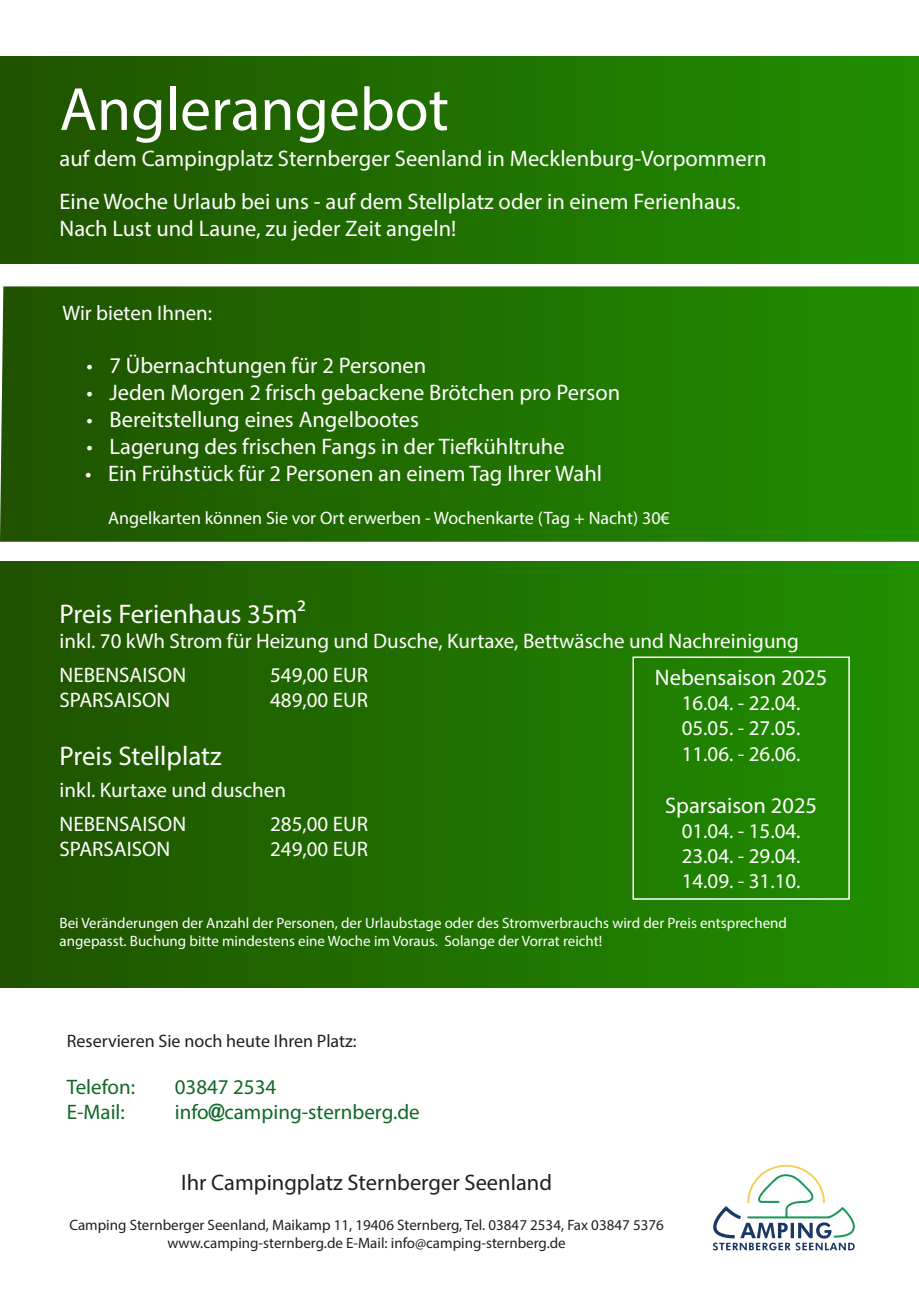
<style>
.page{position:relative;width:919px;height:1289px;background:#fff}
.page>*{position:absolute;margin:0;border:0;box-sizing:border-box;transform-origin:0 0}
.t1{font:61.5px "Myriad Pro";color:#fff}
.Box_Listung{font:27px "Myriad Pro";color:#fff}
.Box_Text{font:22.5px "Myriad Pro";color:#fff}
.t2{font:22.5px "Myriad Pro";color:#231f20}
.Box_Listung-2{font:22.5px "Myriad Pro";color:#fff}
.Box_Listung-3{font:21px "Myriad Pro";color:#fff}
.Box_Text-2{font:21px "Myriad Pro";color:#fff}
.ohne_Alles{font:21px "Myriad Pro";color:#fff}
.t3{font:21px "Myriad Pro";color:#106827}
.Box_Text-3{font:18px "Myriad Pro";color:#fff}
.t4{font:18px "Myriad Pro";color:#231f20}
.Box_Text-4{font:15px/18px "Myriad Pro";color:#fff}
.t5{font:15px "Myriad Pro";color:#231f20}
.s1{font-family:"Arial";font-weight:900}
</style>
<div class="page">
<svg style="left:0;top:286px;width:918px;height:255px;background:#207001"></svg>
<div style="left:0;top:56px;width:918px;height:207px;background:linear-gradient(to right,#205200,#208e00)"></div>
<svg style="left:713px;top:1164px;width:142px;height:86px"></svg>
<div style="left:0;top:561px;width:918px;height:426px;background:linear-gradient(to right,#205200,#219001)"></div>
<div style="left:632px;top:656px;width:217px;height:243px;border:2px solid #fff"></div>
<p class="t1" style="left:60px;top:71px;width:391px">Anglerangebot</p>
<p class="Box_Text" style="left:60px;top:144px;width:708px">auf dem Campingplatz Sternberger Seenland in Mecklenburg-Vorpommern</p>
<p class="Box_Text" style="left:60px;top:188px;width:682px">Eine Woche Urlaub bei uns - auf dem Stellplatz oder in einem Ferienhaus.</p>
<p class="Box_Text" style="left:60px;top:215px;width:398px">Nach Lust und Laune, zu jeder Zeit angeln!</p>
<p class="Box_Listung-3" style="left:63px;top:300px;width:151px">Wir bieten Ihnen:</p>
<p class="Box_Text" style="left:87px;top:351px;width:341px">• 7 Übernachtungen für 2 Personen</p>
<p class="Box_Text" style="left:87px;top:378px;width:535px">• Jeden Morgen 2 frisch gebackene Brötchen pro Person</p>
<p class="Box_Text" style="left:87px;top:405px;width:334px">• Bereitstellung eines Angelbootes</p>
<p class="Box_Text" style="left:87px;top:432px;width:479px">• Lagerung des frischen Fangs in der Tiefkühltruhe</p>
<p class="Box_Text" style="left:85px;top:459px;width:518px">• Ein Frühstück für 2 Personen an einem Tag Ihrer Wahl</p>
<p class="Box_Text-3" style="left:108px;top:506px;width:563px">Angelkarten können Sie vor Ort erwerben - Wochenkarte (Tag + Nacht) 30€</p>
<p class="Box_Listung" style="left:60px;top:597px;width:248px">Preis Ferienhaus 35m²</p>
<p class="Box_Listung-3" style="left:60px;top:628px;width:741px">inkl. 70 kWh Strom für Heizung und Dusche, Kurtaxe, Bettwäsche und Nachreinigung</p>
<p class="Box_Text-2" style="left:60px;top:661px;width:128px">NEBENSAISON</p>
<p class="Box_Text-2" style="left:270px;top:661px;width:99px">549,00 EUR</p>
<p class="Box_Text-2" style="left:60px;top:687px;width:112px">SPARSAISON</p>
<p class="Box_Text-2" style="left:270px;top:687px;width:99px">489,00 EUR</p>
<p class="Box_Listung" style="left:60px;top:739px;width:164px">Preis Stellplatz</p>
<p class="Box_Listung-3" style="left:60px;top:777px;width:228px">inkl. Kurtaxe und duschen</p>
<p class="Box_Text-2" style="left:60px;top:810px;width:128px">NEBENSAISON</p>
<p class="Box_Text-2" style="left:270px;top:810px;width:99px">285,00 EUR</p>
<p class="Box_Text-2" style="left:60px;top:836px;width:112px">SPARSAISON</p>
<p class="Box_Text-2" style="left:270px;top:836px;width:99px">249,00 EUR</p>
<p class="Box_Listung-2" style="left:655px;top:663px;width:174px">Nebensaison 2025</p>
<p class="ohne_Alles" style="left:681px;top:690px;width:120px">16.04. - 22.04.</p>
<p class="ohne_Alles" style="left:681px;top:715px;width:120px">05.05. - 27.05.</p>
<p class="ohne_Alles" style="left:681px;top:740px;width:120px">11.06. - 26.06.</p>
<p class="Box_Listung-2" style="left:665px;top:791px;width:153px">Sparsaison 2025</p>
<p class="ohne_Alles" style="left:681px;top:818px;width:120px">01.04. - 15.04.</p>
<p class="ohne_Alles" style="left:681px;top:843px;width:120px">23.04. - 29.04.</p>
<p class="ohne_Alles" style="left:681px;top:868px;width:120px">14.09. - 31.10.</p>
<p class="Box_Text-4" style="left:60px;top:913px;width:728px">Bei Veränderungen der Anzahl der Personen, der Urlaubstage oder des Stromverbrauchs wird der Preis entsprechend angepasst. Buchung bitte mindestens eine Woche im Voraus. Solange der Vorrat reicht!</p>
<p class="t4" style="left:67px;top:1029px;width:291px">Reservieren Sie noch heute Ihren Platz:</p>
<p class="t3" style="left:67px;top:1073px;width:70px">Telefon:</p>
<p class="t3" style="left:175px;top:1073px;width:103px">03847 2534</p>
<p class="t3" style="left:67px;top:1098px;width:60px">E-Mail:</p>
<p class="t3" style="left:175px;top:1098px;width:246px">info<span class="s1">@</span>camping-sternberg.de</p>
<p class="t2" style="left:181px;top:1168px;width:372px">Ihr Campingplatz Sternberger Seenland</p>
<p class="t5" style="left:69px;top:1215px;width:596px">Camping Sternberger Seenland, Maikamp 11, 19406 Sternberg, Tel. 03847 2534, Fax 03847 5376</p>
<p class="t5" style="left:167px;top:1233px;width:400px">www.camping-sternberg.de E-Mail: info@camping-sternberg.de</p>
</div>
